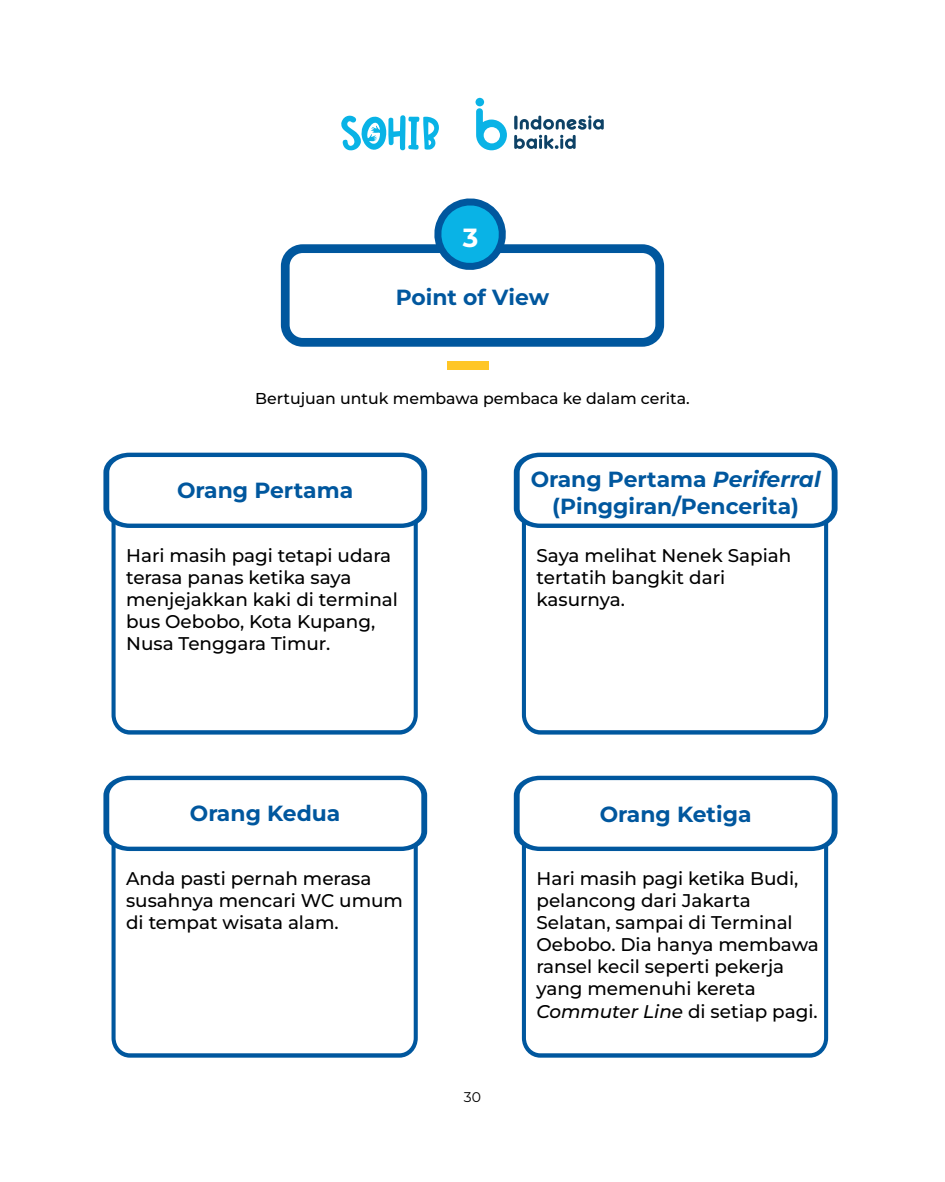
<style>
.page{position:relative;width:945px;height:1182px;background:#fff}
.page>*{position:absolute;margin:0;border:0;box-sizing:border-box;transform-origin:0 0}
.t1{font:700 26.25px "Montserrat";color:#fff}
.t2{font:700 21.88px/26.2px "Montserrat";color:#00579e;text-align:center}
.t3{font:500 18.38px/22.1px "Montserrat";color:#000}
.t4{font:500 15.75px "Montserrat";color:#000}
.t5{font:14px "Montserrat";color:#000}
.s1{font-style:italic}
</style>
<div class="page">
<div style="left:281px;top:244px;width:383px;height:102px;border:9px solid #00579e;border-radius:18px"></div>
<div style="left:447px;top:360px;width:42px;height:9px;background:#ffc626"></div>
<svg style="left:435px;top:199px;width:75px;height:70px"></svg>
<svg style="left:112px;top:528px;width:306px;height:206px"></svg>
<svg style="left:103px;top:452px;width:324px;height:76px"></svg>
<svg style="left:522px;top:528px;width:306px;height:206px"></svg>
<svg style="left:514px;top:452px;width:324px;height:76px"></svg>
<svg style="left:112px;top:850px;width:306px;height:207px"></svg>
<svg style="left:103px;top:775px;width:324px;height:75px"></svg>
<svg style="left:522px;top:850px;width:306px;height:207px"></svg>
<svg style="left:514px;top:775px;width:324px;height:75px"></svg>
<svg style="left:341px;top:115px;width:98px;height:35px"></svg>
<svg style="left:476px;top:108px;width:31px;height:42px"></svg>
<div style="left:476px;top:98px;width:8px;height:8px;background:#0ab3e6;border-radius:50%"></div>
<svg style="left:514px;top:115px;width:90px;height:34px"></svg>
<h1 class="t1" style="left:463px;top:220px;width:17px">3</h1>
<p class="t2" style="left:396px;top:284px;width:155px">Point of View</p>
<p class="t4" style="left:255px;top:388px;width:436px">Bertujuan untuk membawa pembaca ke dalam cerita.</p>
<p class="t2" style="left:177px;top:476px;width:178px">Orang Pertama</p>
<p class="t3" style="left:126px;top:544px;width:273px">Hari masih pagi tetapi udara terasa panas ketika saya menjejakkan kaki di terminal bus Oebobo, Kota Kupang,<br>Nusa Tenggara Timur.</p>
<p class="t2" style="left:190px;top:799px;width:152px">Orang Kedua</p>
<p class="t3" style="left:126px;top:867px;width:278px">Anda pasti pernah merasa susahnya mencari WC umum di tempat wisata alam.</p>
<p class="t2" style="left:531px;top:466px;width:291px">Orang Pertama <span class="s1">Periferral </span>(Pinggiran/Pencerita)</p>
<p class="t3" style="left:536px;top:544px;width:256px">Saya melihat Nenek Sapiah tertatih bangkit dari kasurnya.</p>
<p class="t5" style="left:464px;top:1087px;width:19px">30</p>
<p class="t2" style="left:600px;top:800px;width:153px">Orang Ketiga</p>
<p class="t3" style="left:536px;top:867px;width:284px">Hari masih pagi ketika Budi, pelancong dari Jakarta<br>Selatan, sampai di Terminal<br>Oebobo. Dia hanya membawa ransel kecil seperti pekerja yang memenuhi kereta<br><span class="s1">Commuter Line</span> di setiap pagi.</p>
</div>
